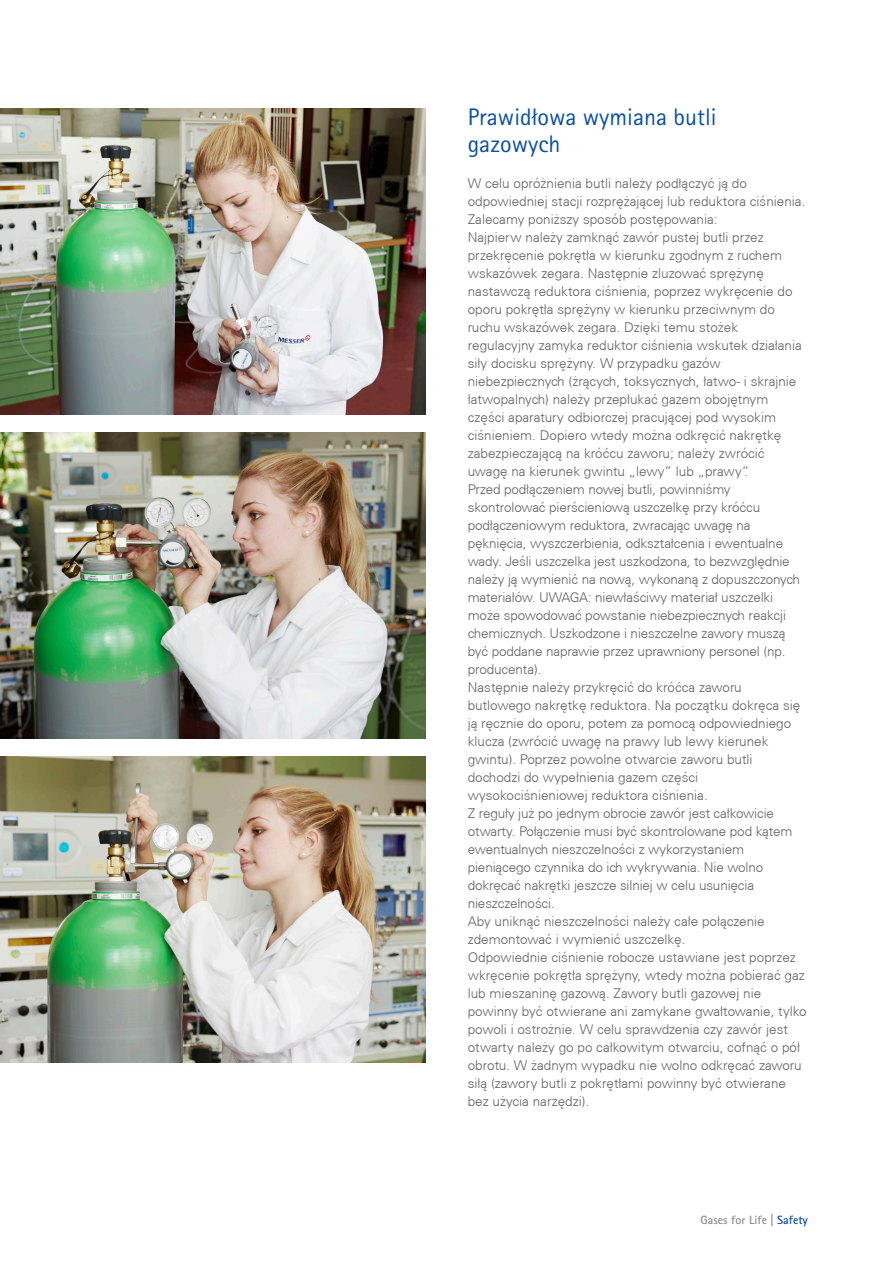
<style>
.page{position:relative;width:893px;height:1263px;background:#fff}
.page>*{position:absolute;margin:0;border:0;box-sizing:border-box;transform-origin:0 0}
.tytul_niebieski_01{font:24px/27px "Rotis Sans Serif W1 G";color:#0a4fa2}
.TEXT_-_OK{font:300 13.5px/18px "Univers CE";color:#636366}
.t1{font:700 12px "Rotis Sans Serif W1 G";color:#8a8c8f}
.s1{color:#0a4fa2}
</style>
<div class="page">
<img style="left:0;top:108px;width:425px;height:306px">
<img style="left:0;top:432px;width:425px;height:306px">
<img style="left:0;top:756px;width:425px;height:306px">
<p class="tytul_niebieski_01" style="left:468px;top:103px;width:250px">Prawidłowa wymiana butli gazowych</p>
<p class="TEXT_-_OK" style="left:468px;top:174px;width:339px">W celu opróżnienia butli należy podłączyć ją do odpowiedniej stacji rozprężającej lub reduktora ciśnienia.<br>Zalecamy poniższy sposób postępowania:</p>
<p class="TEXT_-_OK" style="left:468px;top:228px;width:336px">Najpierw należy zamknąć zawór pustej butli przez przekręcenie pokrętła w kierunku zgodnym z ruchem wskazówek zegara. Następnie zluzować sprężynę nastawczą reduktora ciśnienia, poprzez wykręcenie do oporu pokrętła sprężyny w kierunku przeciwnym do ruchu wskazówek zegara. Dzięki temu stożek regulacyjny zamyka reduktor ciśnienia wskutek działania siły docisku sprężyny. W przypadku gazów niebezpiecznych (żrących, toksycznych, łatwo- i skrajnie łatwopalnych) należy przepłukać gazem obojętnym części aparatury odbiorczej pracującej pod wysokim ciśnieniem. Dopiero wtedy można odkręcić nakrętkę zabezpieczającą na króćcu zaworu; należy zwrócić uwagę na kierunek gwintu „lewy” lub „prawy”.</p>
<p class="TEXT_-_OK" style="left:468px;top:480px;width:334px">Przed podłączeniem nowej butli, powinniśmy skontrolować pierścieniową uszczelkę przy króćcu podłączeniowym reduktora, zwracając uwagę na pęknięcia, wyszczerbienia, odkształcenia i ewentualne wady. Jeśli uszczelka jest uszkodzona, to bezwzględnie należy ją wymienić na nową, wykonaną z dopuszczonych materiałów. UWAGA: niewłaściwy materiał uszczelki może spowodować powstanie niebezpiecznych reakcji chemicznych. Uszkodzone i nieszczelne zawory muszą być poddane naprawie przez uprawniony personel (np. producenta).</p>
<p class="TEXT_-_OK" style="left:468px;top:678px;width:334px">Następnie należy przykręcić do króćca zaworu butlowego nakrętkę reduktora. Na początku dokręca się ją ręcznie do oporu, potem za pomocą odpowiedniego klucza (zwrócić uwagę na prawy lub lewy kierunek gwintu). Poprzez powolne otwarcie zaworu butli dochodzi do wypełnienia gazem części wysokociśnieniowej reduktora ciśnienia.</p>
<p class="TEXT_-_OK" style="left:468px;top:804px;width:326px">Z reguły już po jednym obrocie zawór jest całkowicie otwarty. Połączenie musi być skontrolowane pod kątem ewentualnych nieszczelności z wykorzystaniem pieniącego czynnika do ich wykrywania. Nie wolno dokręcać nakrętki jeszcze silniej w celu usunięcia nieszczelności.</p>
<p class="TEXT_-_OK" style="left:468px;top:912px;width:299px">Aby uniknąć nieszczelności należy całe połączenie zdemontować i wymienić uszczelkę.</p>
<p class="TEXT_-_OK" style="left:468px;top:948px;width:340px">Odpowiednie ciśnienie robocze ustawiane jest poprzez wkręcenie pokrętła sprężyny, wtedy można pobierać gaz lub mieszaninę gazową. Zawory butli gazowej nie powinny być otwierane ani zamykane gwałtowanie, tylko powoli i ostrożnie. W celu sprawdzenia czy zawór jest otwarty należy go po całkowitym otwarciu, cofnąć o pół obrotu. W żadnym wypadku nie wolno odkręcać zaworu siłą (zawory butli z pokrętłami powinny być otwierane bez użycia narzędzi).</p>
<p class="t1" style="left:701px;top:1212px;width:109px">Gases for Life | <span class="s1">Safety</span></p>
</div>
